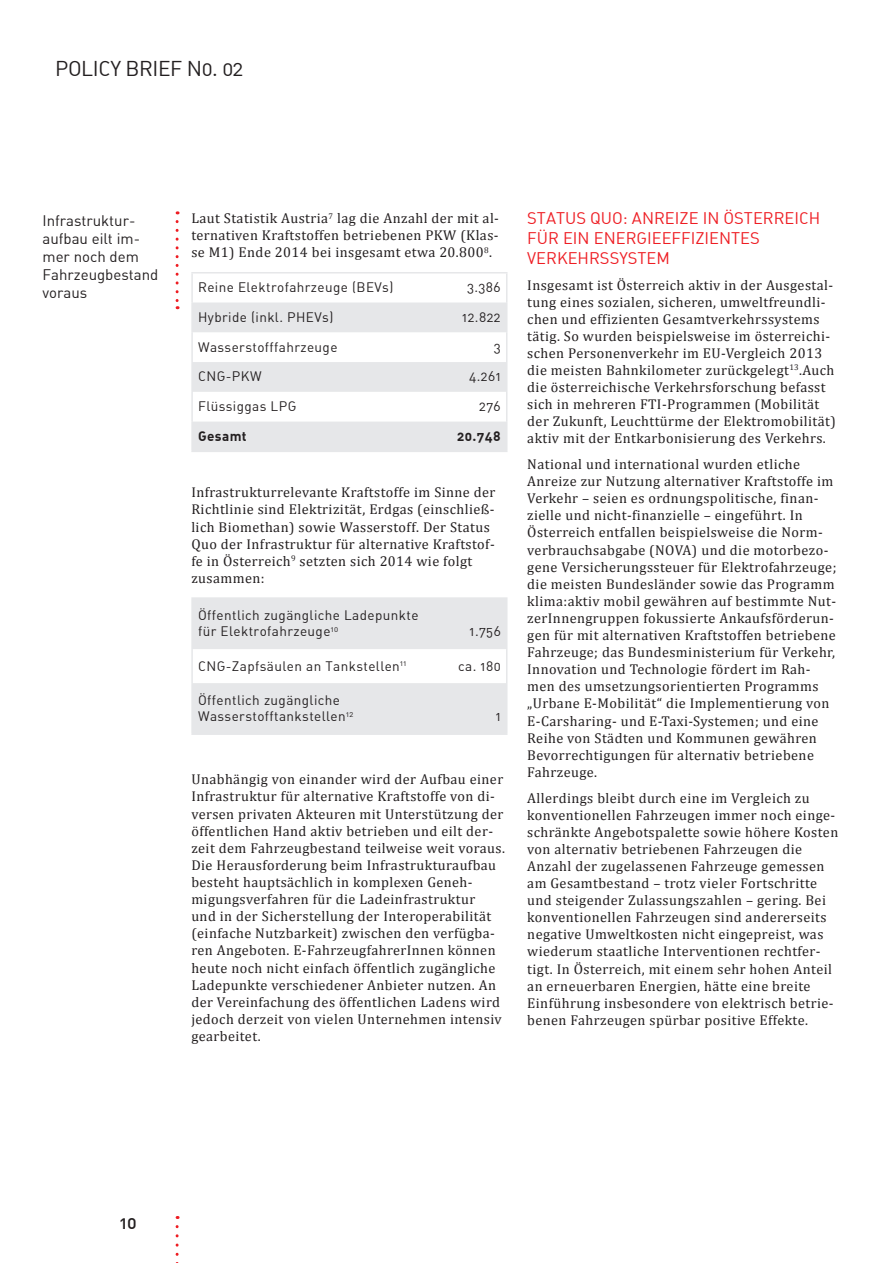
<style>
.page{position:relative;width:893px;height:1263px;background:#fff}
.page>*{position:absolute;margin:0;border:0;box-sizing:border-box;transform-origin:0 0}
.t1{font:21px "DIN Reg Alt Regular Alternate";letter-spacing:-.02em;color:#231f20}
.t2{font:18px "DIN Med Alt Medium Alternate";color:#231f20}
.t3{font:16.5px "DIN Reg Alt Regular Alternate";color:#ee1d23}
.t4{font:15px/18px "DIN Reg Alt Regular Alternate";color:#231f20}
.t5{font:14.25px/17.1px "Cambria";letter-spacing:.03em;color:#231f20}
.t6{font:13.5px/16.2px "DIN Reg Alt Regular Alternate";letter-spacing:.03em;color:#231f20}
.t7{font:13.5px "DIN Bo Alt Bold Alternate";letter-spacing:.03em;color:#231f20}
</style>
<div class="page">
<svg style="left:176px;top:221px;width:3px;height:88px"></svg>
<svg style="left:193px;top:302px;width:313px;height:149px;fill:#e6e7e9"></svg>
<hr style="left:191px;top:272px;width:252px;height:1px;background:#e6e7e9">
<hr style="left:191px;top:273px;width:2px;height:29px;background:#e6e7e9">
<hr style="left:443px;top:272px;width:64px;height:1px;background:#e6e7e9">
<svg style="left:506px;top:273px;width:1px;height:29px"></svg>
<hr style="left:191px;top:302px;width:2px;height:30px;background:#e6e7e9">
<hr style="left:506px;top:302px;width:1px;height:30px;background:#e6e7e9">
<hr style="left:191px;top:332px;width:2px;height:30px;background:#e6e7e9">
<hr style="left:506px;top:332px;width:1px;height:30px;background:#e6e7e9">
<hr style="left:191px;top:362px;width:2px;height:30px;background:#e6e7e9">
<hr style="left:506px;top:362px;width:1px;height:30px;background:#e6e7e9">
<hr style="left:191px;top:392px;width:2px;height:30px;background:#e6e7e9">
<hr style="left:506px;top:392px;width:1px;height:30px;background:#e6e7e9">
<hr style="left:191px;top:422px;width:2px;height:29px;background:#e6e7e9">
<svg style="left:506px;top:422px;width:1px;height:29px"></svg>
<hr style="left:191px;top:451px;width:252px;height:1px;background:#e6e7e9">
<hr style="left:443px;top:451px;width:64px;height:1px;background:#e6e7e9">
<svg style="left:193px;top:599px;width:313px;height:134px"></svg>
<hr style="left:191px;top:597px;width:252px;height:2px;background:#e6e7e9">
<hr style="left:191px;top:599px;width:2px;height:50px;background:#e6e7e9">
<hr style="left:443px;top:597px;width:64px;height:2px;background:#e6e7e9">
<hr style="left:506px;top:599px;width:1px;height:50px;background:#e6e7e9">
<hr style="left:191px;top:649px;width:2px;height:34px;background:#e6e7e9">
<hr style="left:506px;top:649px;width:1px;height:34px;background:#e6e7e9">
<hr style="left:191px;top:683px;width:2px;height:50px;background:#e6e7e9">
<hr style="left:506px;top:683px;width:1px;height:50px;background:#e6e7e9">
<hr style="left:191px;top:733px;width:252px;height:2px;background:#e6e7e9">
<hr style="left:443px;top:733px;width:64px;height:2px;background:#e6e7e9">
<svg style="left:176px;top:1226px;width:3px;height:37px"></svg>
<h1 class="t1" style="left:55px;top:55px;width:24px">Polic</h1>
<h1 class="t1" style="left:110px;top:55px;width:40px">y Brief</h1>
<h1 class="t1" style="left:187px;top:55px;width:58px">N0. 02</h1>
<p class="t4" style="left:43px;top:211px;width:117px">Infrastruktur&shy;aufbau eilt im&shy;mer noch dem<br>Fahrzeugbestand voraus</p>
<p class="t5" style="left:191px;top:210px;width:309px;text-align:justify">Laut Statistik Austria<sup>7</sup> lag die Anzahl der mit al&shy;ternativen Kraftstoffen betriebenen PKW (Klas&shy;se M1) Ende 2014 bei insgesamt etwa 20.800<sup>8</sup>.</p>
<p class="t6" style="left:198px;top:279px;width:197px">Reine Elektrofahrzeuge (BEVs)</p>
<p class="t6" style="left:467px;top:279px;width:35px">3.386</p>
<p class="t6" style="left:198px;top:309px;width:137px">Hybride (inkl. PHEVs)</p>
<p class="t6" style="left:462px;top:309px;width:40px">12.822</p>
<p class="t6" style="left:198px;top:338px;width:141px">Wasserstofffahrzeuge</p>
<p class="t6" style="left:494px;top:338px;width:8px">3</p>
<p class="t6" style="left:198px;top:368px;width:65px">CNG-PKW</p>
<p class="t6" style="left:469px;top:368px;width:33px">4.261</p>
<p class="t6" style="left:198px;top:398px;width:100px">Flüssiggas LPG</p>
<p class="t6" style="left:479px;top:398px;width:23px">276</p>
<p class="t7" style="left:198px;top:428px;width:50px">Gesamt</p>
<p class="t7" style="left:457px;top:428px;width:45px">20.748</p>
<p class="t5" style="left:191px;top:484px;width:306px">Infrastrukturrelevante Kraftstoffe im Sinne der Richtlinie sind Elektrizität, Erdgas (einschließ&shy;lich Biomethan) sowie Wasserstoff. Der Status Quo der Infrastruktur für alternative Kraftstof&shy;fe in Österreich<sup>9</sup> setzten sich 2014 wie folgt zusammen:</p>
<p class="t6" style="left:198px;top:607px;width:222px">Öffentlich zugängliche Ladepunkte für Elektrofahrzeuge<sup>10</sup></p>
<p class="t6" style="left:470px;top:623px;width:33px">1.756</p>
<p class="t6" style="left:198px;top:658px;width:210px">CNG-Zapfsäulen an Tankstellen<sup>11</sup></p>
<p class="t6" style="left:458px;top:658px;width:44px">ca. 180</p>
<p class="t6" style="left:198px;top:692px;width:157px">Öffentlich zugängliche<br>Wasserstofftankstellen<sup>12</sup></p>
<p class="t6" style="left:496px;top:708px;width:7px">1</p>
<p class="t5" style="left:191px;top:771px;width:315px">Unabhängig von einander wird der Aufbau einer Infrastruktur für alternative Kraftstoffe von di&shy;versen privaten Akteuren mit Unterstützung der öffentlichen Hand aktiv betrieben und eilt der&shy;zeit dem Fahrzeugbestand teilweise weit voraus.<br>Die Herausforderung beim Infrastrukturaufbau besteht hauptsächlich in komplexen Geneh&shy;migungsverfahren für die Ladeinfrastruktur<br>und in der Sicherstellung der Interoperabilität (einfache Nutzbarkeit) zwischen den verfügba&shy;ren Angeboten. E-FahrzeugfahrerInnen können heute noch nicht einfach öffentlich zugängliche Ladepunkte verschiedener Anbieter nutzen. An der Vereinfachung des öffentlichen Ladens wird jedoch derzeit von vielen Unternehmen intensiv gearbeitet.</p>
<p class="t3" style="left:527px;top:208px;width:21px">Status</p>
<p class="t3" style="left:590px;top:208px;width:62px">Quo : Anreize</p>
<p class="t3" style="left:703px;top:208px;width:42px">in Österreich</p>
<p class="t3" style="left:527px;top:228px;width:11px">für</p>
<p class="t3" style="left:563px;top:228px;width:9px">ein</p>
<p class="t3" style="left:594px;top:228px;width:11px">energieeffizientes</p>
<p class="t3" style="left:527px;top:248px;width:21px">Verkehrss</p>
<p class="t3" style="left:619px;top:248px;width:20px">ystem</p>
<p class="t5" style="left:527px;top:276px;width:310px">Insgesamt ist Österreich aktiv in der Ausgestal&shy;tung eines sozialen, sicheren, umweltfreundli&shy;chen und effizienten Gesamtverkehrssystems tätig. So wurden beispielsweise im österreichi&shy;schen Personenverkehr im EU-Vergleich 2013 die meisten Bahnkilometer zurückgelegt<sup>13</sup>.Auch die österreichische Verkehrsforschung befasst sich in mehreren FTI-Programmen (Mobilität der Zukunft, Leuchttürme der Elektromobilität) aktiv mit der Entkarbonisierung des Verkehrs.</p>
<p class="t5" style="left:527px;top:456px;width:311px">National und international wurden etliche Anreize zur Nutzung alternativer Kraftstoffe im Verkehr – seien es ordnungspolitische, finan&shy;zielle und nicht-finanzielle – eingeführt. In Österreich entfallen beispielsweise die Norm&shy;verbrauchsabgabe (NOVA) und die motorbezo&shy;gene Versicherungssteuer für Elektrofahrzeuge; die meisten Bundesländer sowie das Programm klima:aktiv mobil gewähren auf bestimmte Nut&shy;zerInnengruppen fokussierte Ankaufsförderun&shy;gen für mit alternativen Kraftstoffen betriebene Fahrzeuge; das Bundesministerium für Verkehr, Innovation und Technologie fördert im Rah&shy;men des umsetzungsorientierten Programms „Urbane E-Mobilität“ die Implementierung von E-Carsharing- und E-Taxi-Systemen; und eine Reihe von Städten und Kommunen gewähren Bevorrechtigungen für alternativ betriebene Fahrzeuge.</p>
<p class="t5" style="left:527px;top:789px;width:313px">Allerdings bleibt durch eine im Vergleich zu konventionellen Fahrzeugen immer noch einge&shy;schränkte Angebotspalette sowie höhere Kosten von alternativ betriebenen Fahrzeugen die Anzahl der zugelassenen Fahrzeuge gemessen am Gesamtbestand – trotz vieler Fortschritte und steigender Zulassungszahlen – gering. Bei konventionellen Fahrzeugen sind andererseits negative Umweltkosten nicht eingepreist, was wiederum staatliche Interventionen rechtfer&shy;tigt. In Österreich, mit einem sehr hohen Anteil an erneuerbaren Energien, hätte eine breite Einführung insbesondere von elektrisch betrie&shy;benen Fahrzeugen spürbar positive Effekte.</p>
<p class="t2" style="left:120px;top:1211px;width:18px">10</p>
</div>
